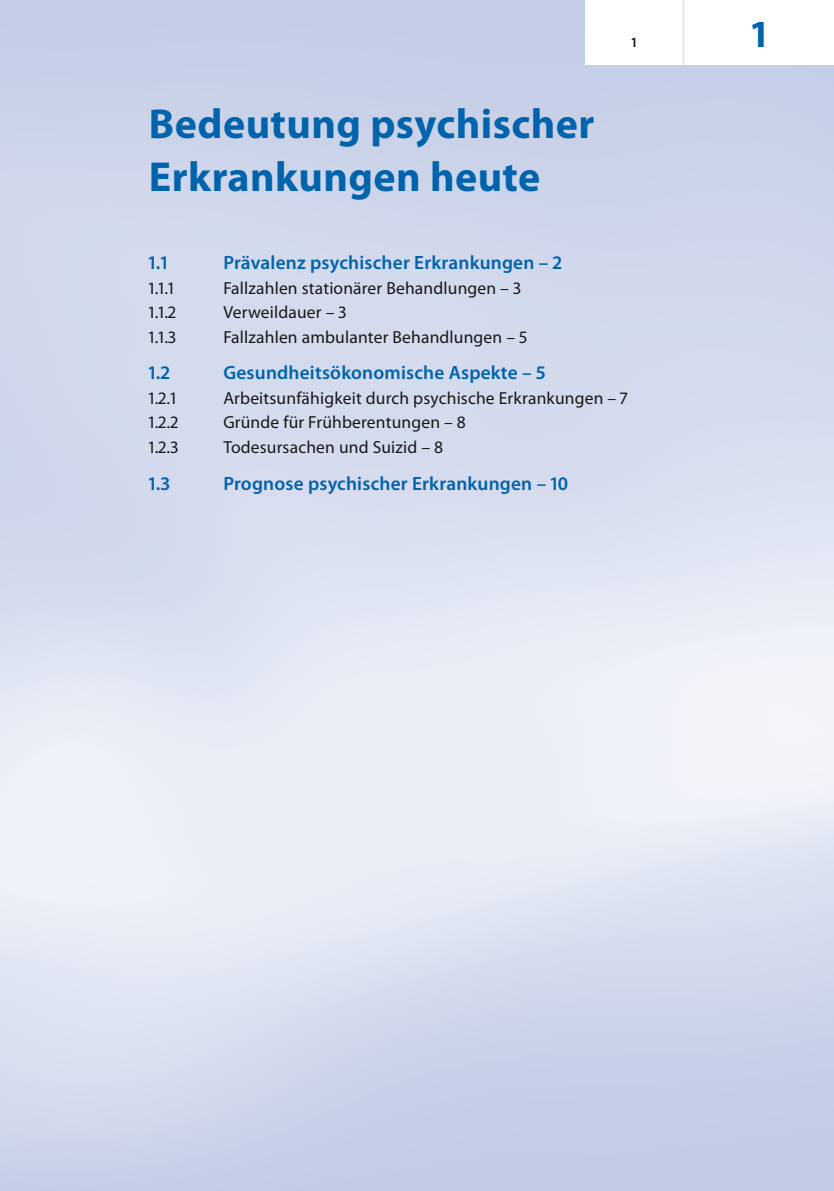
<style>
.page{position:relative;width:834px;height:1191px;background:#fff}
.page>*{position:absolute;margin:0;border:0;box-sizing:border-box;transform-origin:0 0}
.t1{font:700 42px/52.5px "Myriad Pro";letter-spacing:.01em;color:#0063ab}
.t2{font:700 38.5px "Myriad Pro";color:#0063ab}
.t3{font:600 19.25px "Myriad Pro";letter-spacing:.01em;color:#0063ab}
.t4{font:17.5px "Myriad Pro";letter-spacing:.01em;color:#181816}
.t5{font:600 14px "Myriad Pro";color:#181816}
</style>
<div class="page">
<hr style="left:682px;top:0;width:2px;height:64px;background:#e1e5f2">
<h1 class="t1" style="left:149px;top:96px;width:447px">Bedeutung psychischer<br>Erkrankungen heute</h1>
<p class="t5" style="left:630px;top:33px;width:9px">1</p>
<p class="t3" style="left:149px;top:250px;width:20px">1.1</p>
<p class="t3" style="left:223px;top:250px;width:340px">Prävalenz psychischer Erkrankungen – 2</p>
<p class="t4" style="left:149px;top:277px;width:27px">1.1.1</p>
<p class="t4" style="left:223px;top:277px;width:299px">Fallzahlen stationärer Behandlungen – 3</p>
<p class="t4" style="left:149px;top:301px;width:29px">1.1.2</p>
<p class="t4" style="left:223px;top:301px;width:124px">Verweildauer – 3</p>
<p class="t4" style="left:149px;top:326px;width:29px">1.1.3</p>
<p class="t4" style="left:223px;top:326px;width:305px">Fallzahlen ambulanter Behandlungen – 5</p>
<p class="t3" style="left:149px;top:361px;width:22px">1.2</p>
<p class="t3" style="left:223px;top:361px;width:323px">Gesundheitsökonomische Aspekte – 5</p>
<p class="t4" style="left:149px;top:387px;width:29px">1.2.1</p>
<p class="t4" style="left:223px;top:387px;width:405px">Arbeitsunfähigkeit durch psychische Erkrankungen – 7</p>
<p class="t4" style="left:149px;top:412px;width:31px">1.2.2</p>
<p class="t4" style="left:223px;top:412px;width:244px">Gründe für Frühberentungen – 8</p>
<p class="t4" style="left:149px;top:436px;width:31px">1.2.3</p>
<p class="t4" style="left:223px;top:436px;width:221px">Todesursachen und Suizid – 8</p>
<p class="t3" style="left:149px;top:471px;width:22px">1.3</p>
<p class="t3" style="left:223px;top:471px;width:346px">Prognose psychischer Erkrankungen – 10</p>
<h2 class="t2" style="left:752px;top:9px;width:16px">1</h2>
</div>
